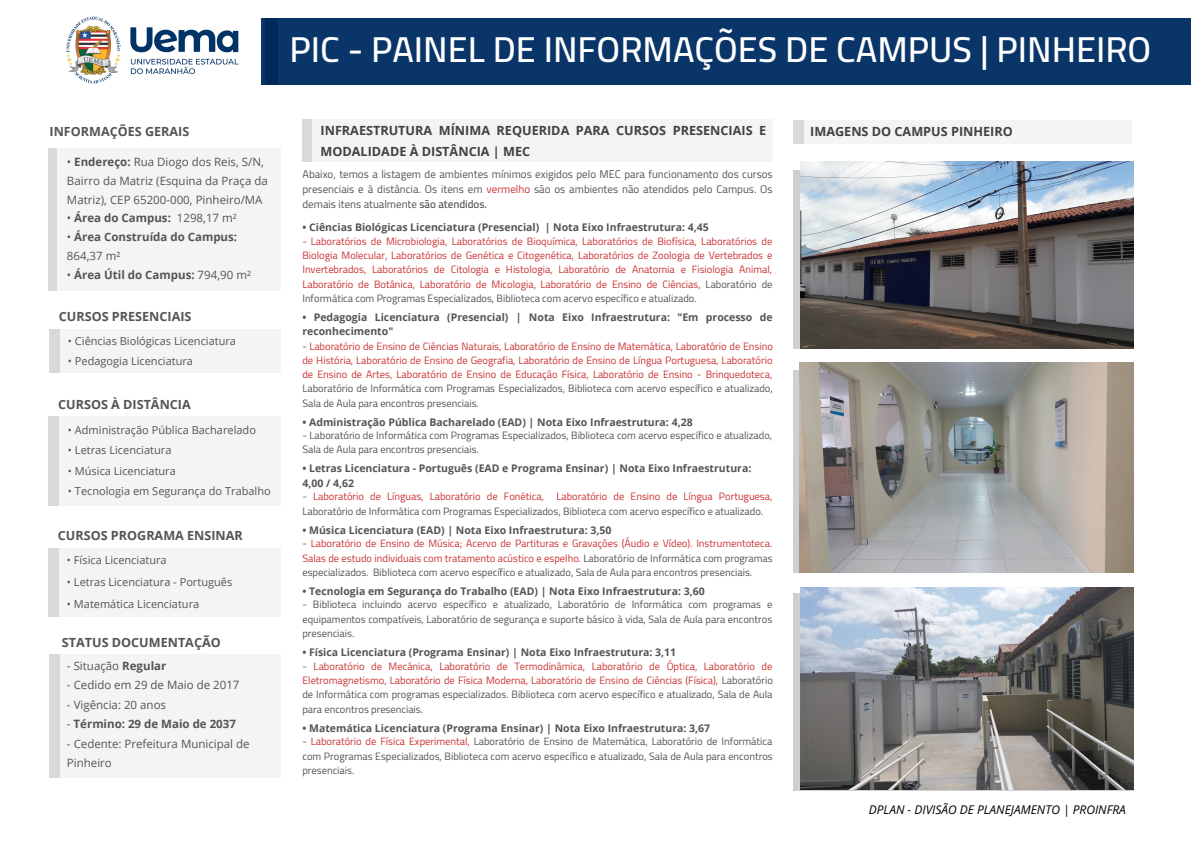
<style>
.page{position:relative;width:1191px;height:843px;background:#fff}
.page>*{position:absolute;margin:0;border:0;box-sizing:border-box;transform-origin:0 0}
.t1{font:600 36px "Cairo";color:#fff}
.t2{font:700 12.6px/20.2px "Open Sans";color:#3f4242}
.t3{font:700 12.6px "Open Sans";color:#545454}
.t4{font:italic 12px "Open Sans";color:#000}
.t5{font:11.5px/18.8px "Open Sans";color:#545454}
.t6{font:700 11.5px/18.8px "Open Sans";color:#545454}
.t7{font:11px "Open Sans";color:#545454}
.t8{font:11px/15px "Cairo";color:#545454;text-align:justify}
.t9{font:10.5px/14.3px "Cairo";color:#cb3333;text-align:justify}
.t10{font:10.5px/14.3px "Cairo";color:#545454}
.t11{font:700 10.5px/14.2px "Open Sans";color:#545454}
.s1{font-weight:700}
.s2{font-weight:400}
.s3{color:#cb3333}
.s4{font-weight:600}
.s5{color:#545454}
</style>
<div class="page">
<div style="left:58px;top:329px;width:223px;height:44px;background:#f4f4f4"></div>
<div style="left:49px;top:148px;width:9px;height:143px;background:#d9d9d9"></div>
<div style="left:312px;top:119px;width:460px;height:43px;background:#f4f4f4"></div>
<div style="left:302px;top:119px;width:10px;height:43px;background:#d9d9d9"></div>
<img style="left:66px;top:16px;width:173px;height:68px">
<div style="left:261px;top:18px;width:929px;height:66px;background:#093568"></div>
<div style="left:265px;top:18px;width:12px;height:66px;background:#002959"></div>
<div style="left:793px;top:170px;width:338px;height:178px;background:#cfcfcf"></div>
<div style="left:59px;top:416px;width:222px;height:89px;background:#f4f4f4"></div>
<div style="left:59px;top:654px;width:222px;height:123px;background:#f4f4f4"></div>
<div style="left:58px;top:148px;width:223px;height:143px;background:#f4f4f4"></div>
<div style="left:49px;top:329px;width:11px;height:44px;background:#d9d9d9"></div>
<div style="left:49px;top:416px;width:10px;height:89px;background:#d9d9d9"></div>
<div style="left:49px;top:654px;width:11px;height:123px;background:#d9d9d9"></div>
<div style="left:797px;top:120px;width:334px;height:23px;background:#f4f4f4"></div>
<div style="left:793px;top:120px;width:10px;height:23px;background:#d9d9d9"></div>
<div style="left:793px;top:592px;width:340px;height:197px;background:#cfcfcf"></div>
<div style="left:57px;top:548px;width:224px;height:68px;background:#f4f4f4"></div>
<div style="left:49px;top:548px;width:10px;height:68px;background:#d9d9d9"></div>
<img style="left:800px;top:162px;width:333px;height:186px">
<img style="left:799px;top:362px;width:334px;height:210px">
<img style="left:800px;top:587px;width:333px;height:202px">
<p class="t3" style="left:49px;top:122px;width:141px">INFORMAÇÕES GERAIS</p>
<p class="t5" style="left:67px;top:152px;width:202px">• <span class="s1">Endereço:</span> Rua Diogo dos Reis, S/N,<br>Bairro da Matriz (Esquina da Praça da<br>Matriz), CEP 65200-000, Pinheiro/MA</p>
<p class="t6" style="left:67px;top:208px;width:171px"><span class="s2">•</span> Área do Campus: <span class="s2">1298,17 m²</span></p>
<p class="t6" style="left:67px;top:227px;width:172px"><span class="s2">•</span> Área Construída do Campus:<br><span class="s2">864,37 m²</span></p>
<p class="t6" style="left:67px;top:265px;width:185px"><span class="s2">•</span> Área Útil do Campus: <span class="s2">794,90 m²</span></p>
<p class="t3" style="left:59px;top:307px;width:134px">CURSOS PRESENCIAIS</p>
<p class="t7" style="left:68px;top:333px;width:170px">• Ciências Biológicas Licenciatura</p>
<p class="t7" style="left:68px;top:352px;width:127px">• Pedagogia Licenciatura</p>
<p class="t3" style="left:58px;top:395px;width:134px">CURSOS À DISTÂNCIA</p>
<p class="t7" style="left:68px;top:422px;width:189px">• Administração Pública Bacharelado</p>
<p class="t7" style="left:68px;top:442px;width:105px">• Letras Licenciatura</p>
<p class="t7" style="left:68px;top:463px;width:109px">• Música Licenciatura</p>
<p class="t7" style="left:68px;top:483px;width:204px">• Tecnologia em Segurança do Trabalho</p>
<p class="t3" style="left:58px;top:526px;width:186px">CURSOS PROGRAMA ENSINAR</p>
<p class="t7" style="left:67px;top:552px;width:101px">• Física Licenciatura</p>
<p class="t7" style="left:67px;top:574px;width:167px">• Letras Licenciatura - Português</p>
<p class="t7" style="left:67px;top:595px;width:134px">• Matemática Licenciatura</p>
<p class="t3" style="left:62px;top:632px;width:160px">STATUS DOCUMENTAÇÃO</p>
<p class="t5" style="left:67px;top:655px;width:101px">- Situação <span class="s1">Regular</span></p>
<p class="t5" style="left:67px;top:675px;width:174px">- Cedido em 29 de Maio de 2017</p>
<p class="t5" style="left:67px;top:694px;width:101px">- Vigência: 20 anos</p>
<p class="t6" style="left:67px;top:714px;width:170px"><span class="s2">-</span> Término: 29 de Maio de 2037</p>
<p class="t5" style="left:67px;top:733px;width:184px;line-height:19.5px">- Cedente: Prefeitura Municipal de<br>Pinheiro</p>
<p class="t1" style="left:289px;top:29px;width:863px">PIC - PAINEL DE INFORMAÇÕES DE CAMPUS | PINHEIRO</p>
<p class="t2" style="left:320px;top:120px;width:447px">INFRAESTRUTURA MÍNIMA REQUERIDA PARA CURSOS PRESENCIAIS E<br>MODALIDADE À DISTÂNCIA | MEC</p>
<p class="t8" style="left:302px;top:167px;width:471px">Abaixo, temos a listagem de ambientes mínimos exigidos pelo MEC para funcionamento dos cursos presenciais e à distância. Os itens em <span class="s3">vermelho</span> são os ambientes não atendidos pelo Campus. Os demais itens atualmente <span class="s4">são atendidos.</span></p>
<p class="t11" style="left:302px;top:220px;width:408px">• Ciências Biológicas Licenciatura (Presencial) | Nota Eixo Infraestrutura: 4,45</p>
<p class="t9" style="left:302px;top:234px;width:471px">- Laboratórios de Microbiologia, Laboratórios de Bioquímica, Laboratórios de Biofísica, Laboratórios de Biologia Molecular, Laboratórios de Genética e Citogenética, Laboratórios de Zoologia de Vertebrados e Invertebrados, Laboratórios de Citologia e Histologia, Laboratório de Anatomia e Fisiologia Animal, Laboratório de Botânica, Laboratório de Micologia, Laboratório de Ensino de Ciências, <span class="s5">Laboratório de Informática com Programas Especializados, Biblioteca com acervo específico e atualizado.</span></p>
<p class="t11" style="left:302px;top:310px;width:471px">• Pedagogia Licenciatura (Presencial) | Nota Eixo Infraestrutura: "Em processo de reconhecimento"</p>
<p class="t9" style="left:302px;top:339px;width:472px"><span class="s5">-</span> Laboratório de Ensino de Ciências Naturais, Laboratório de Ensino de Matemática, Laboratório de Ensino de História, Laboratório de Ensino de Geografia, Laboratório de Ensino de Língua Portuguesa, Laboratório de Ensino de Artes, Laboratório de Ensino de Educação Física, Laboratório de Ensino - Brinquedoteca, <span class="s5">Laboratório de Informática com Programas Especializados, Biblioteca com acervo específico e atualizado, Sala de Aula para encontros presenciais.</span></p>
<p class="t11" style="left:302px;top:414px;width:392px">• Administração Pública Bacharelado (EAD) | Nota Eixo Infraestrutura: 4,28</p>
<p class="t10" style="left:302px;top:428px;width:471px">- Laboratório de Informática com Programas Especializados, Biblioteca com acervo específico e atualizado,<br>Sala de Aula para encontros presenciais.</p>
<p class="t11" style="left:302px;top:461px;width:450px">• Letras Licenciatura - Português (EAD e Programa Ensinar) | Nota Eixo Infraestrutura:<br>4,00 / 4,62</p>
<p class="t10" style="left:302px;top:489px;width:471px">- <span class="s3">Laboratório de Línguas, Laboratório de Fonética, Laboratório de Ensino de Língua Portuguesa,<br></span>Laboratório de Informática com Programas Especializados, Biblioteca com acervo específico e atualizado.</p>
<p class="t11" style="left:302px;top:522px;width:310px">• Música Licenciatura (EAD) | Nota Eixo Infraestrutura: 3,50</p>
<p class="t9" style="left:302px;top:536px;width:472px"><span class="s5">-</span> Laboratório de Ensino de Música; Acervo de Partituras e Gravações (Áudio e Vídeo). Instrumentoteca.<br>Salas de estudo individuais com tratamento acústico e espelho. <span class="s5">Laboratório de Informática com programas especializados. Biblioteca com acervo específico e atualizado, Sala de Aula para encontros presenciais.</span></p>
<p class="t11" style="left:302px;top:583px;width:404px">• Tecnologia em Segurança do Trabalho (EAD) | Nota Eixo Infraestrutura: 3,60</p>
<p class="t10" style="left:302px;top:597px;width:471px;text-align:justify">- Biblioteca incluindo acervo específico e atualizado, Laboratório de Informática com programas e equipamentos compatíveis, Laboratório de segurança e suporte básico à vida, Sala de Aula para encontros presenciais.</p>
<p class="t11" style="left:302px;top:644px;width:375px">• Física Licenciatura (Programa Ensinar) | Nota Eixo Infraestrutura: 3,11</p>
<p class="t9" style="left:302px;top:658px;width:472px"><span class="s5">-</span> Laboratório de Mecânica, Laboratório de Termodinâmica, Laboratório de Óptica, Laboratório de Eletromagnetismo, Laboratório de Física Moderna, Laboratório de Ensino de Ciências (Física), <span class="s5">Laboratório de Informática com programas especializados. Biblioteca com acervo específico e atualizado, Sala de Aula para encontros presenciais.</span></p>
<p class="t11" style="left:302px;top:720px;width:409px">• Matemática Licenciatura (Programa Ensinar) | Nota Eixo Infraestrutura: 3,67</p>
<p class="t10" style="left:302px;top:734px;width:472px;text-align:justify">- <span class="s3">Laboratório de Física Experimental,</span> Laboratório de Ensino de Matemática, Laboratório de Informática com Programas Especializados, Biblioteca com acervo específico e atualizado, Sala de Aula para encontros presenciais.</p>
<p class="t2" style="left:810px;top:121px;width:204px">IMAGENS DO CAMPUS PINHEIRO</p>
<p class="t4" style="left:868px;top:801px;width:258px">DPLAN - DIVISÃO DE PLANEJAMENTO | PROINFRA</p>
</div>
